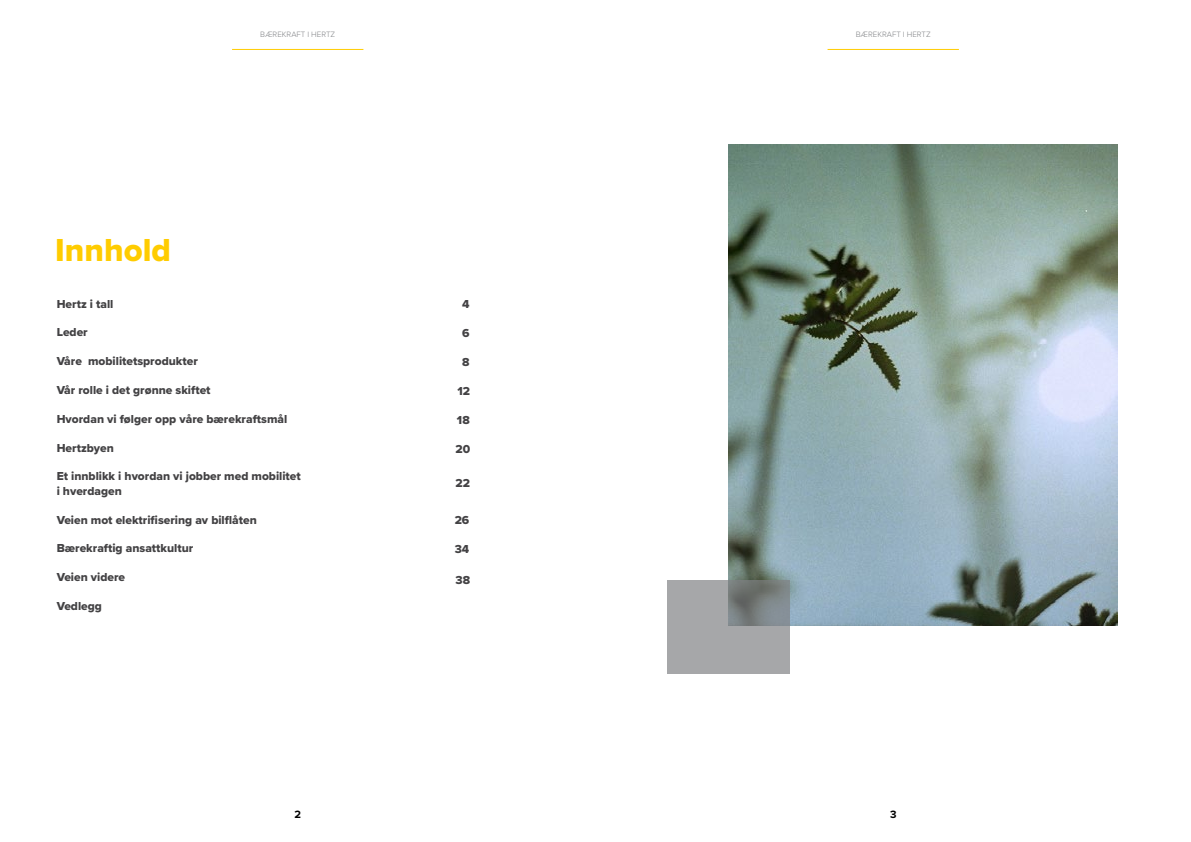
<style>
.page{position:relative;width:1191px;height:842px;background:#fff}
.page>*{position:absolute;margin:0;border:0;box-sizing:border-box;transform-origin:0 0}
.t1{font:33px "Proxima Nova Extrabld";color:#fc0}
.t2{font:12px/14.4px "Proxima Nova Extrabld";color:#434244}
.t3{font:700 11px "Proxima Nova";color:#000}
.t4{font:300 8px "Proxima Nova";color:#808285}
</style>
<div class="page">
<img style="left:728px;top:144px;width:389px;height:481px">
<svg style="left:667px;top:580px;width:123px;height:94px;background:#9a9c9e"></svg>
<hr style="left:232px;top:49px;width:131px;height:1px;background:#fc0">
<hr style="left:827px;top:49px;width:132px;height:1px;background:#fc0">
<h1 class="t1" style="left:55px;top:226px;width:117px">Innhold</h1>
<p class="t4" style="left:260px;top:28px;width:77px">BÆREKRAFT I HERTZ</p>
<p class="t4" style="left:855px;top:28px;width:77px">BÆREKRAFT I HERTZ</p>
<p class="t2" style="left:57px;top:296px;width:58px">Hertz i tall</p>
<p class="t2" style="left:57px;top:325px;width:33px">Leder</p>
<p class="t2" style="left:57px;top:354px;width:143px">Våre mobilitetsprodukter</p>
<p class="t2" style="left:57px;top:382px;width:155px">Vår rolle i det grønne skiftet</p>
<p class="t2" style="left:57px;top:411px;width:232px">Hvordan vi følger opp våre bærekraftsmål</p>
<p class="t2" style="left:57px;top:440px;width:59px">Hertzbyen</p>
<p class="t2" style="left:57px;top:469px;width:246px">Et innblikk i hvordan vi jobber med mobilitet i hverdagen</p>
<p class="t2" style="left:57px;top:512px;width:202px">Veien mot elektrifisering av bilflåten</p>
<p class="t2" style="left:57px;top:541px;width:138px">Bærekraftig ansattkultur</p>
<p class="t2" style="left:57px;top:570px;width:70px">Veien videre</p>
<p class="t2" style="left:57px;top:598px;width:47px">Vedlegg</p>
<p class="t2" style="left:462px;top:297px;width:9px">4</p>
<p class="t2" style="left:462px;top:326px;width:9px">6</p>
<p class="t2" style="left:462px;top:355px;width:9px">8</p>
<p class="t2" style="left:457px;top:384px;width:14px">12</p>
<p class="t2" style="left:457px;top:413px;width:14px">18</p>
<p class="t2" style="left:455px;top:441px;width:16px">20</p>
<p class="t2" style="left:455px;top:475px;width:16px">22</p>
<p class="t2" style="left:455px;top:513px;width:16px">26</p>
<p class="t2" style="left:455px;top:542px;width:16px">34</p>
<p class="t2" style="left:455px;top:572px;width:16px">38</p>
<p class="t3" style="left:294px;top:806px;width:8px">2</p>
<p class="t3" style="left:890px;top:806px;width:8px">3</p>
</div>
